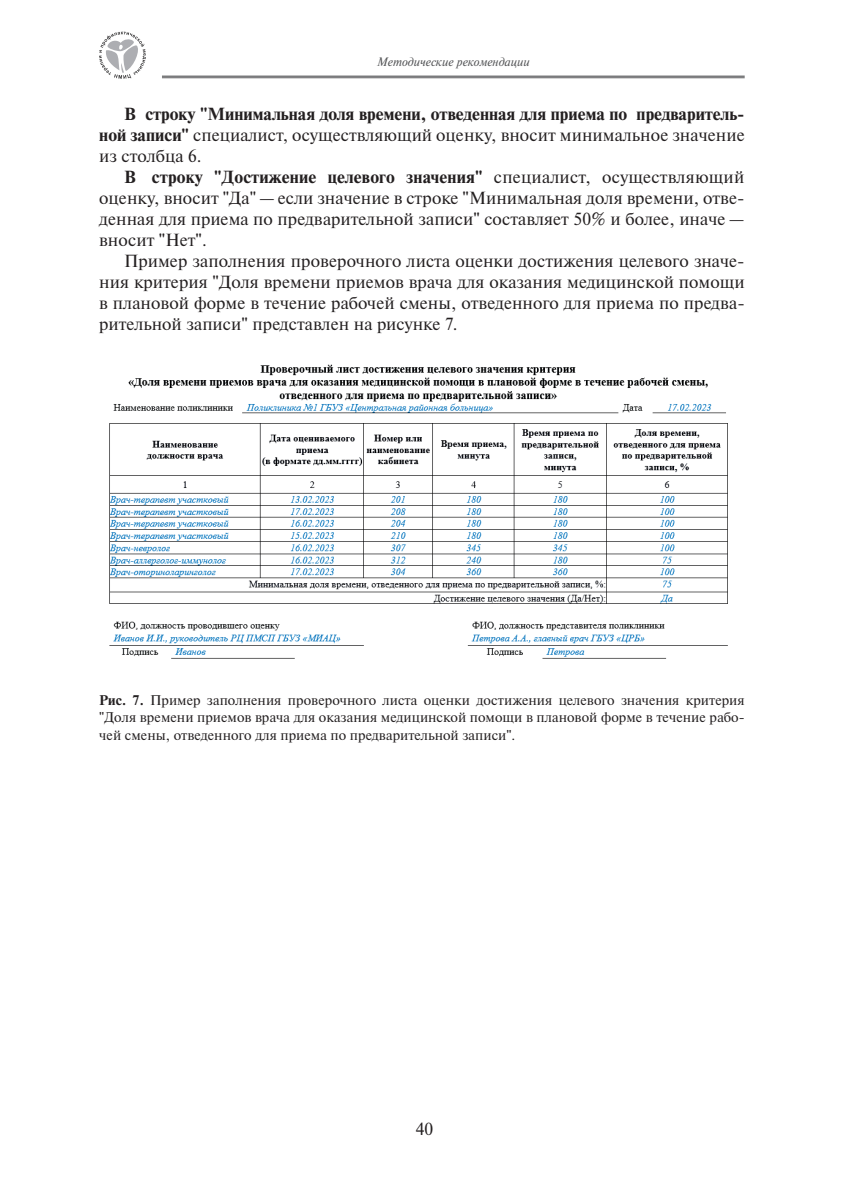
<style>
.page{position:relative;width:844px;height:1191px;background:#fff}
.page>*{position:absolute;margin:0;border:0;box-sizing:border-box;transform-origin:0 0}
.t1{font:17.5px/21px "Newton";color:#231f20;text-align:justify}
.t2{font:700 17.5px/21px "Newton";color:#231f20;text-align:justify}
.t3{font:14px/17.5px "Newton";color:#231f20;text-align:justify}
.t4{font:italic 12.25px "Newton";color:#57585a}
.s1{font-weight:400}
.s2{font-weight:700}
</style>
<div class="page">
<hr style="left:162px;top:76px;width:582px;height:1px;background:#57585a">
<hr style="left:162px;top:77px;width:582px;height:1px;background:#57585a">
<svg style="left:99px;top:32px;width:46px;height:47px"></svg>
<img style="left:109px;top:364px;width:619px;height:295px">
<p class="t4" style="left:377px;top:54px;width:154px">Методические рекомендации</p>
<p class="t2" style="left:99px;top:104px;width:646px;text-indent:25px">В строку "Минимальная доля времени, отведенная для приема по предваритель&shy;ной записи" <span class="s1">специалист, осуществляющий оценку, вносит минимальное значение из столбца 6.</span></p>
<p class="t1" style="left:99px;top:167px;width:646px;text-indent:25px"><span class="s2">В строку "Достижение целевого значения"</span> специалист, осуществляющий оценку, вносит "Да" — если значение в строке "Минимальная доля времени, отве&shy;денная для приема по предварительной записи" составляет 50% и более, иначе — вносит "Нет".</p>
<p class="t1" style="left:99px;top:251px;width:646px;text-indent:25px">Пример заполнения проверочного листа оценки достижения целевого значе&shy;ния критерия "Доля времени приемов врача для оказания медицинской помощи в плановой форме в течение рабочей смены, отведенного для приема по предва&shy;рительной записи" представлен на рисунке 7.</p>
<p class="t3" style="left:99px;top:691px;width:646px"><span class="s2">Рис. 7.</span> Пример заполнения проверочного листа оценки достижения целевого значения критерия "Доля времени приемов врача для оказания медицинской помощи в плановой форме в течение рабо&shy;чей смены, отведенного для приема по предварительной записи".</p>
<p class="t1" style="left:415px;top:1118px;width:19px">40</p>
</div>
